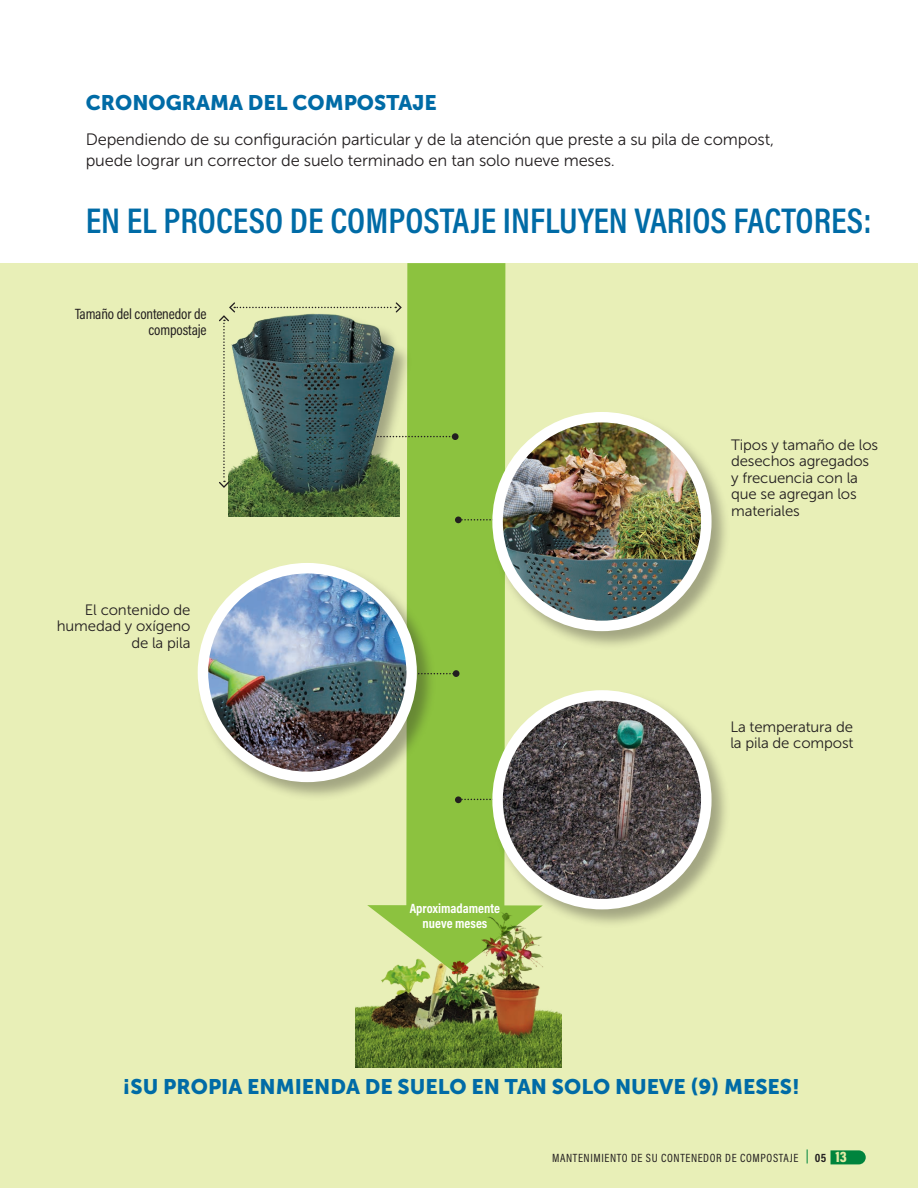
<style>
.page{position:relative;width:918px;height:1188px;background:#fff}
.page>*{position:absolute;margin:0;border:0;box-sizing:border-box;transform-origin:0 0}
.t1{font:600 36px "Acumin Pro Cond";color:#006ba6}
.t2{font:21px "Museo Sans 900";color:#006ba6}
.t3{font:16.5px/21px "Museo Sans 300";letter-spacing:-.01em;color:#231f20}
.t4{font:15px/16.5px "Museo Sans 300";letter-spacing:-.01em;color:#231f20}
.t5{font:15px/16.5px "Acumin Pro Cond";letter-spacing:-.01em;color:#231f20;text-align:right}
.t6{font:700 13.5px/15px "Acumin Pro Cond";color:#fff;text-align:center}
.t7{font:12px "Acumin Pro Cond";letter-spacing:.05em;color:#231f20}
.t8{font:700 12px "Acumin Pro Cond";color:#231f20}
.s1{font-weight:900;font-size:15px;color:#e3eba6}
</style>
<div class="page">
<div style="left:0;top:263px;width:918px;height:925px;background:#e8efb7"></div>
<div style="left:399px;top:263px;width:107px;height:577px;background:#8cc23f"></div>
<svg style="left:831px;top:1150px;width:35px;height:14px"></svg>
<svg style="left:807px;top:1149px;width:1px;height:14px"></svg>
<img style="left:229px;top:505px;width:170px;height:12px">
<div style="left:452px;top:433px;width:7px;height:7px;background:#231f20;border-radius:50%"></div>
<img style="left:228px;top:489px;width:184px;height:16px">
<svg style="left:219px;top:301px;width:236px;height:188px"></svg>
<svg style="left:462px;top:519px;width:29px;height:2px"></svg>
<div style="left:455px;top:517px;width:7px;height:6px;background:#231f20;border-radius:50%"></div>
<div style="left:491px;top:411px;width:240px;height:240px;background:#231f20;opacity:.35"></div>
<img style="left:498px;top:417px;width:208px;height:209px;border-radius:104px">
<div style="left:492px;top:412px;width:220px;height:219px;border:10px solid #fff;border-radius:50%"></div>
<svg style="left:462px;top:799px;width:29px;height:1px"></svg>
<div style="left:455px;top:796px;width:7px;height:7px;background:#231f20;border-radius:50%"></div>
<div style="left:491px;top:689px;width:240px;height:240px;background:#231f20;opacity:.35"></div>
<img style="left:498px;top:695px;width:208px;height:209px;border-radius:104px">
<div style="left:492px;top:690px;width:220px;height:219px;border:10px solid #fff;border-radius:50%"></div>
<svg style="left:436px;top:673px;width:17px;height:1px"></svg>
<div style="left:453px;top:670px;width:7px;height:7px;background:#231f20;border-radius:50%"></div>
<div style="left:197px;top:562px;width:239px;height:240px;background:#231f20;opacity:.35"></div>
<img style="left:203px;top:568px;width:209px;height:209px;border-radius:104px">
<div style="left:198px;top:563px;width:219px;height:219px;border:10px solid #fff;border-radius:50%"></div>
<svg style="left:355px;top:840px;width:207px;height:228px"></svg>
<img style="left:356px;top:851px;width:206px;height:217px">
<h2 class="t2" style="left:86px;top:91px;width:353px">CRONOGRAMA DEL COMPOSTAJE</h2>
<p class="t3" style="left:86px;top:129px;width:690px">Dependiendo de su configuración particular y de la atención que preste a su pila de compost, puede lograr un corrector de suelo terminado en tan solo nueve meses.</p>
<h1 class="t1" style="left:86px;top:197px;width:787px">EN EL PROCESO DE COMPOSTAJE INFLUYEN VARIOS FACTORES:</h1>
<p class="t5" style="left:75px;top:305px;width:133px">Tamaño del contenedor de compostaje</p>
<p class="t4" style="left:57px;top:601px;width:135px;text-align:right">El contenido de humedad y oxígeno de la pila</p>
<p class="t6" style="left:410px;top:901px;width:92px">Aproximadamente nueve meses</p>
<p class="t4" style="left:731px;top:436px;width:149px">Tipos y tamaño de los desechos agregados y frecuencia con la que se agregan los materiales</p>
<p class="t4" style="left:730px;top:718px;width:125px">La temperatura de la pila de compost</p>
<h2 class="t2" style="left:122px;top:1075px;width:679px">¡SU PROPIA ENMIENDA DE SUELO EN TAN SOLO NUEVE (9) MESES!</h2>
<p class="t7" style="left:552px;top:1150px;width:248px">MANTENIMIENTO DE SU CONTENEDOR DE COMPOSTAJE</p>
<p class="t8" style="left:815px;top:1150px;width:34px">05 <span class="s1">13</span></p>
</div>
